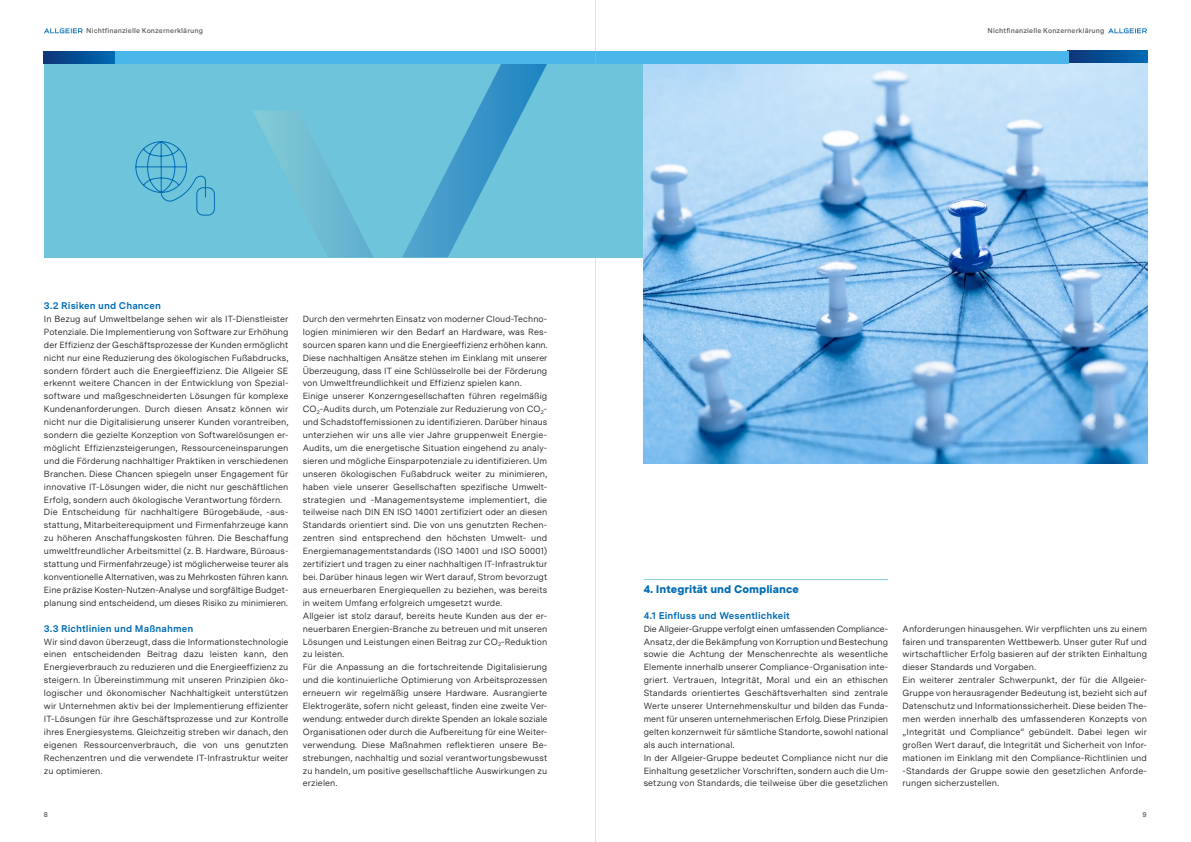
<style>
.page{position:relative;width:1191px;height:842px;background:#fff}
.page>*{position:absolute;margin:0;border:0;box-sizing:border-box;transform-origin:0 0}
.t1{font:900 11px "Messina Sans";color:#006cb5}
.t2{font:700 9.7px "Messina Sans";letter-spacing:.005em;color:#006cb5}
.t3{font:8.9px/12.9px "Messina Sans";letter-spacing:.01em;color:#131313}
.t4{font:600 7px "Messina Sans";letter-spacing:.015em;color:#575756}
</style>
<div class="page">
<div style="left:44px;top:64px;width:1103px;height:193px;background:#6ec4da"></div>
<svg style="left:253px;top:64px;width:294px;height:193px"></svg>
<hr style="left:643px;top:579px;width:245px;height:1px;background:#84ccd5">
<svg style="left:1069px;top:51px;width:78px;height:13px"></svg>
<img style="left:643px;top:64px;width:504px;height:400px">
<svg style="left:135px;top:141px;width:71px;height:61px"></svg>
<div style="left:196px;top:187px;width:19px;height:28px;border:1px solid #006cb5;border-radius:6px"></div>
<svg style="left:44px;top:51px;width:72px;height:13px"></svg>
<div style="left:116px;top:51px;width:953px;height:13px;background:#4bb6e9"></div>
<svg style="left:44px;top:28px;width:39px;height:5px"></svg>
<svg style="left:1108px;top:28px;width:38px;height:5px"></svg>
<hr style="left:595px;top:0;width:1px;height:842px;background:#b3b2b2">
<p class="t4" style="left:86px;top:26px;width:118px">Nichtfinanzielle Konzernerklärung</p>
<p class="t4" style="left:987px;top:26px;width:118px">Nichtfinanzielle Konzernerklärung</p>
<p class="t2" style="left:44px;top:298px;width:119px">3.2 Risiken und Chancen</p>
<p class="t3" style="left:44px;top:312px;width:246px">In Bezug auf Umweltbelange sehen wir als IT-Dienstleister Potenziale. Die Implementierung von Software zur Erhöhung der Effizienz der Geschäftsprozesse der Kunden ermöglicht nicht nur eine Reduzierung des ökologischen Fußabdrucks, sondern fördert auch die Energieeffizienz. Die Allgeier SE erkennt weitere Chancen in der Entwicklung von Spezial&shy;software und maßgeschneiderten Lösungen für komplexe Kundenanforderungen. Durch diesen Ansatz können wir nicht nur die Digitalisierung unserer Kunden vorantreiben, sondern die gezielte Konzeption von Softwarelösungen er&shy;möglicht Effizienzsteigerungen, Ressourceneinsparungen und die Förderung nachhaltiger Praktiken in verschiedenen Branchen. Diese Chancen spiegeln unser Engagement für innovative IT-Lösungen wider, die nicht nur geschäftlichen Erfolg, sondern auch ökologische Verantwortung fördern.<br>Die Entscheidung für nachhaltigere Bürogebäude, -aus&shy;stattung, Mitarbeiterequipment und Firmenfahrzeuge kann zu höheren Anschaffungskosten führen. Die Beschaffung umweltfreundlicher Arbeitsmittel (z. B. Hardware, Büroaus&shy;stattung und Firmenfahrzeuge) ist möglicherweise teurer als konventionelle Alternativen, was zu Mehrkosten führen kann.<br>Eine präzise Kosten-Nutzen-Analyse und sorgfältige Budget&shy;planung sind entscheidend, um dieses Risiko zu minimieren.</p>
<p class="t2" style="left:44px;top:621px;width:151px">3.3 Richtlinien und Maßnahmen</p>
<p class="t3" style="left:44px;top:635px;width:246px;text-align:justify">Wir sind davon überzeugt, dass die Informationstechnologie einen entscheidenden Beitrag dazu leisten kann, den Energieverbrauch zu reduzieren und die Energieeffizienz zu steigern. In Übereinstimmung mit unseren Prinzipien öko&shy;logischer und ökonomischer Nachhaltigkeit unterstützen wir Unternehmen aktiv bei der Implementierung effizienter IT-Lösungen für ihre Geschäftsprozesse und zur Kontrolle ihres Energiesystems. Gleichzeitig streben wir danach, den eigenen Ressourcenverbrauch, die von uns genutzten Rechenzentren und die verwendete IT-Infrastruktur weiter zu optimieren.</p>
<p class="t3" style="left:303px;top:312px;width:246px">Durch den vermehrten Einsatz von moderner Cloud-Techno&shy;logien minimieren wir den Bedarf an Hardware, was Res&shy;sourcen sparen kann und die Energieeffizienz erhöhen kann.<br>Diese nachhaltigen Ansätze stehen im Einklang mit unserer Überzeugung, dass IT eine Schlüsselrolle bei der Förderung von Umweltfreundlichkeit und Effizienz spielen kann.<br>Einige unserer Konzerngesellschaften führen regelmäßig CO<sub>2</sub>-Audits durch, um Potenziale zur Reduzierung von CO<sub>2</sub>- und Schadstoffemissionen zu identifizieren. Darüber hinaus unterziehen wir uns alle vier Jahre gruppenweit Energie-Audits, um die energetische Situation eingehend zu analy&shy;sieren und mögliche Einsparpotenziale zu identifizieren. Um unseren ökologischen Fußabdruck weiter zu minimieren, haben viele unserer Gesellschaften spezifische Umwelt&shy;strategien und -Managementsysteme implementiert, die teilweise nach DIN EN ISO 14001 zertifiziert oder an diesen Standards orientiert sind. Die von uns genutzten Rechen&shy;zentren sind entsprechend den höchsten Umwelt- und Energiemanagementstandards (ISO 14001 und ISO 50001) zertifiziert und tragen zu einer nachhaltigen IT-Infrastruktur bei. Darüber hinaus legen wir Wert darauf, Strom bevorzugt aus erneuerbaren Energiequellen zu beziehen, was bereits in weitem Umfang erfolgreich umgesetzt wurde.<br>Allgeier ist stolz darauf, bereits heute Kunden aus der er&shy;neuerbaren Energien-Branche zu betreuen und mit unseren Lösungen und Leistungen einen Beitrag zur CO<sub>2</sub>-Reduktion zu leisten.<br>Für die Anpassung an die fortschreitende Digitalisierung und die kontinuierliche Optimierung von Arbeitsprozessen erneuern wir regelmäßig unsere Hardware. Ausrangierte Elektrogeräte, sofern nicht geleast, finden eine zweite Ver&shy;wendung: entweder durch direkte Spenden an lokale soziale Organisationen oder durch die Aufbereitung für eine Weiter&shy;verwendung. Diese Maßnahmen reflektieren unsere Be&shy;strebungen, nachhaltig und sozial verantwortungsbewusst zu handeln, um positive gesellschaftliche Auswirkungen zu erzielen.</p>
<p class="t1" style="left:643px;top:581px;width:157px">4. Integrität und Compliance</p>
<p class="t2" style="left:643px;top:608px;width:148px">4.1 Einfluss und Wesentlichkeit</p>
<p class="t3" style="left:643px;top:622px;width:246px">Die Allgeier-Gruppe verfolgt einen umfassenden Compliance-Ansatz, der die Bekämpfung von Korruption und Bestechung sowie die Achtung der Menschenrechte als wesentliche Elemente innerhalb unserer Compliance-Organisation inte&shy;griert. Vertrauen, Integrität, Moral und ein an ethischen Standards orientiertes Geschäftsverhalten sind zentrale Werte unserer Unternehmenskultur und bilden das Funda&shy;ment für unseren unternehmerischen Erfolg. Diese Prinzipien gelten konzernweit für sämtliche Standorte, sowohl national als auch international.<br>In der Allgeier-Gruppe bedeutet Compliance nicht nur die Einhaltung gesetzlicher Vorschriften, sondern auch die Um&shy;setzung von Standards, die teilweise über die gesetzlichen</p>
<p class="t3" style="left:902px;top:622px;width:246px">Anforderungen hinausgehen. Wir verpflichten uns zu einem fairen und transparenten Wettbewerb. Unser guter Ruf und wirtschaftlicher Erfolg basieren auf der strikten Einhaltung dieser Standards und Vorgaben.<br>Ein weiterer zentraler Schwerpunkt, der für die Allgeier-Gruppe von herausragender Bedeutung ist, bezieht sich auf Datenschutz und Informationssicherheit. Diese beiden The&shy;men werden innerhalb des umfassenderen Konzepts von „Integrität und Compliance“ gebündelt. Dabei legen wir großen Wert darauf, die Integrität und Sicherheit von Infor&shy;mationen im Einklang mit den Compliance-Richtlinien und -Standards der Gruppe sowie den gesetzlichen Anforde&shy;rungen sicherzustellen.</p>
<p class="t4" style="left:44px;top:809px;width:6px">8</p>
<p class="t4" style="left:1142px;top:809px;width:6px">9</p>
</div>
